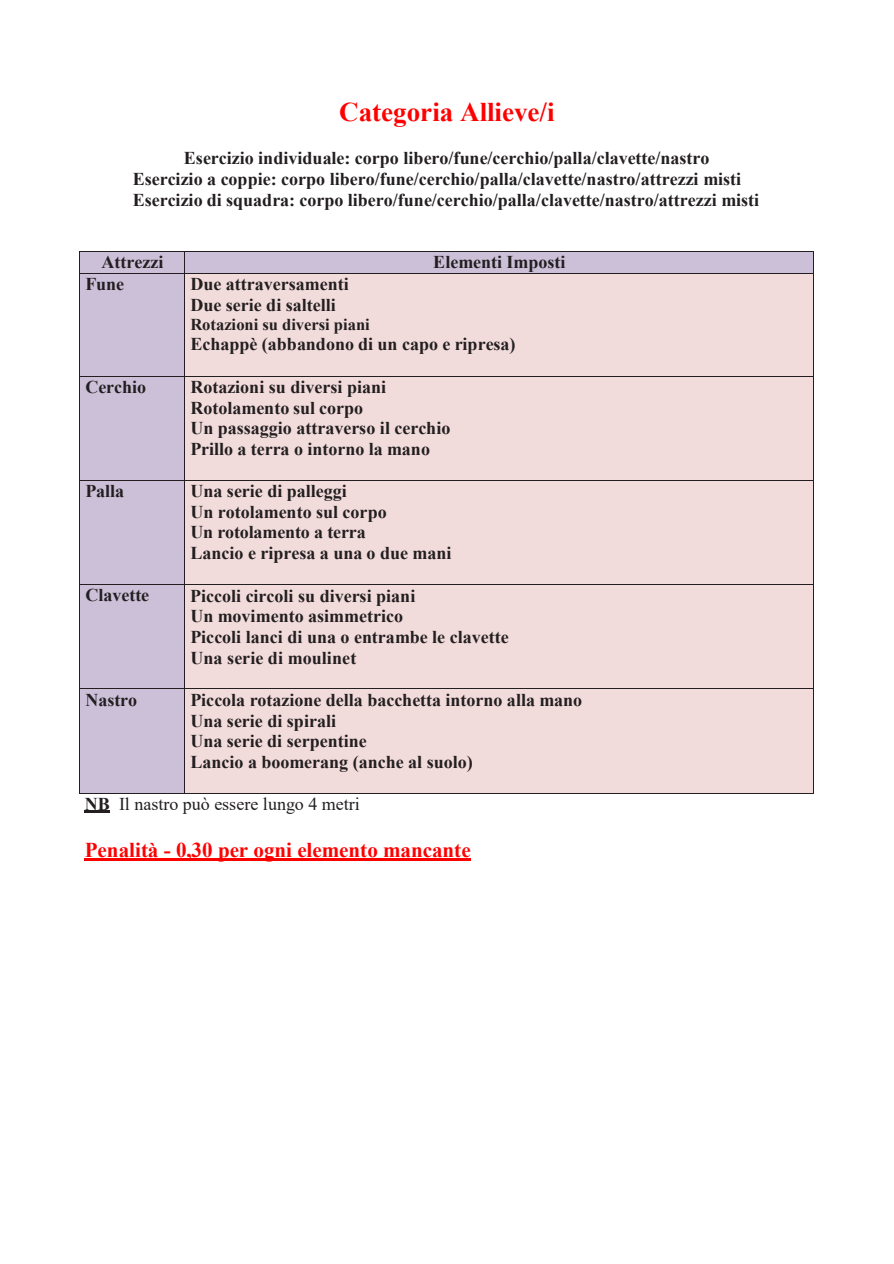
<style>
.page{position:relative;width:894px;height:1264px;background:#fff}
.page>*{position:absolute;margin:0;border:0;box-sizing:border-box;transform-origin:0 0}
.t1{font:700 27px "Times New Roman";color:#f00}
.t2{font:700 21px "Times New Roman";color:#f00}
.t3{font:700 18px/20.7px "Times New Roman";color:#231f20}
.t4{font:18px "Times New Roman";color:#231f20}
.t5{font:700 16.5px "Times New Roman";color:#231f20}
.s1{font-weight:700}
</style>
<div class="page">
<div style="left:80px;top:252px;width:104px;height:21px;background:#ccc0d9"></div>
<div style="left:185px;top:252px;width:628px;height:21px;background:#ccc0d9"></div>
<hr style="left:80px;top:251px;width:104px;height:1px;background:#231f20">
<hr style="left:185px;top:251px;width:628px;height:1px;background:#231f20">
<div style="left:80px;top:273px;width:104px;height:102px;background:#ccc0d9"></div>
<div style="left:185px;top:273px;width:628px;height:21px;background:#f2dbdb"></div>
<div style="left:185px;top:294px;width:628px;height:21px;background:#f2dbdb"></div>
<div style="left:185px;top:315px;width:628px;height:19px;background:#f2dbdb"></div>
<div style="left:185px;top:334px;width:628px;height:20px;background:#f2dbdb"></div>
<div style="left:185px;top:354px;width:628px;height:21px;background:#f2dbdb"></div>
<svg style="left:79px;top:251px;width:1px;height:22px"></svg>
<hr style="left:80px;top:273px;width:104px;height:1px;background:#231f20">
<svg style="left:184px;top:251px;width:1px;height:22px"></svg>
<hr style="left:185px;top:273px;width:628px;height:1px;background:#231f20">
<svg style="left:813px;top:251px;width:1px;height:22px"></svg>
<hr style="left:79px;top:273px;width:1px;height:102px;background:#231f20">
<hr style="left:184px;top:273px;width:1px;height:102px;background:#231f20">
<hr style="left:813px;top:273px;width:1px;height:102px;background:#231f20">
<div style="left:80px;top:376px;width:104px;height:104px;background:#ccc0d9"></div>
<div style="left:185px;top:376px;width:628px;height:21px;background:#f2dbdb"></div>
<div style="left:185px;top:397px;width:628px;height:20px;background:#f2dbdb"></div>
<div style="left:185px;top:417px;width:628px;height:21px;background:#f2dbdb"></div>
<div style="left:185px;top:438px;width:628px;height:21px;background:#f2dbdb"></div>
<div style="left:185px;top:459px;width:628px;height:21px;background:#f2dbdb"></div>
<hr style="left:80px;top:375px;width:104px;height:1px;background:#231f20">
<hr style="left:185px;top:375px;width:628px;height:1px;background:#231f20">
<hr style="left:79px;top:376px;width:1px;height:104px;background:#231f20">
<hr style="left:184px;top:376px;width:1px;height:104px;background:#231f20">
<hr style="left:813px;top:376px;width:1px;height:104px;background:#231f20">
<div style="left:80px;top:480px;width:104px;height:104px;background:#ccc0d9"></div>
<div style="left:185px;top:480px;width:628px;height:21px;background:#f2dbdb"></div>
<div style="left:185px;top:501px;width:628px;height:21px;background:#f2dbdb"></div>
<div style="left:185px;top:522px;width:628px;height:20px;background:#f2dbdb"></div>
<div style="left:185px;top:542px;width:628px;height:21px;background:#f2dbdb"></div>
<div style="left:185px;top:563px;width:628px;height:21px;background:#f2dbdb"></div>
<hr style="left:80px;top:480px;width:104px;height:1px;background:#231f20">
<hr style="left:185px;top:480px;width:628px;height:1px;background:#231f20">
<hr style="left:79px;top:480px;width:1px;height:104px;background:#231f20">
<hr style="left:184px;top:480px;width:1px;height:104px;background:#231f20">
<hr style="left:813px;top:480px;width:1px;height:104px;background:#231f20">
<div style="left:80px;top:585px;width:104px;height:103px;background:#ccc0d9"></div>
<div style="left:185px;top:585px;width:628px;height:103px;background:#f2dbdb"></div>
<hr style="left:80px;top:584px;width:104px;height:1px;background:#231f20">
<hr style="left:185px;top:584px;width:628px;height:1px;background:#231f20">
<hr style="left:79px;top:585px;width:1px;height:103px;background:#231f20">
<hr style="left:184px;top:585px;width:1px;height:103px;background:#231f20">
<hr style="left:813px;top:585px;width:1px;height:103px;background:#231f20">
<div style="left:80px;top:689px;width:104px;height:104px;background:#ccc0d9"></div>
<div style="left:185px;top:689px;width:628px;height:104px;background:#f2dbdb"></div>
<hr style="left:80px;top:688px;width:104px;height:1px;background:#231f20">
<hr style="left:185px;top:688px;width:628px;height:1px;background:#231f20">
<hr style="left:79px;top:689px;width:1px;height:104px;background:#231f20">
<hr style="left:80px;top:793px;width:104px;height:1px;background:#231f20">
<hr style="left:184px;top:689px;width:1px;height:104px;background:#231f20">
<hr style="left:185px;top:793px;width:628px;height:1px;background:#231f20">
<hr style="left:813px;top:689px;width:1px;height:104px;background:#231f20">
<hr style="left:85px;top:810px;width:25px;height:2px;background:#231f20">
<hr style="left:85px;top:857px;width:386px;height:3px;background:#f00">
<h1 class="t1" style="left:339px;top:92px;width:217px">Categoria Allieve/i</h1>
<p class="t3" style="left:133px;top:147px;width:627px;text-indent:51px">Esercizio individuale: corpo libero/fune/cerchio/palla/clavette/nastro<br>Esercizio a coppie: corpo libero/fune/cerchio/palla/clavette/nastro/attrezzi misti<br>Esercizio di squadra: corpo libero/fune/cerchio/palla/clavette/nastro/attrezzi misti</p>
<p class="t3" style="left:102px;top:250px;width:63px">Attrezzi</p>
<p class="t3" style="left:433px;top:250px;width:134px">Elementi Imposti</p>
<p class="t3" style="left:85px;top:273px;width:40px">Fune</p>
<p class="t3" style="left:190px;top:273px;width:160px">Due attraversamenti<br>Due serie di saltelli</p>
<p class="t5" style="left:190px;top:312px;width:181px">Rotazioni su diversi piani</p>
<p class="t3" style="left:190px;top:333px;width:326px">Echappè (abbandono di un capo e ripresa)</p>
<p class="t3" style="left:85px;top:376px;width:62px">Cerchio</p>
<p class="t3" style="left:190px;top:376px;width:261px">Rotazioni su diversi piani<br>Rotolamento sul corpo<br>Un passaggio attraverso il cerchio<br>Prillo a terra o intorno la mano</p>
<p class="t3" style="left:85px;top:480px;width:40px">Palla</p>
<p class="t3" style="left:190px;top:480px;width:262px">Una serie di palleggi<br>Un rotolamento sul corpo<br>Un rotolamento a terra<br>Lancio e ripresa a una o due mani</p>
<p class="t3" style="left:85px;top:584px;width:65px">Clavette</p>
<p class="t3" style="left:190px;top:584px;width:320px">Piccoli circoli su diversi piani<br>Un movimento asimmetrico<br>Piccoli lanci di una o entrambe le clavette<br>Una serie di moulinet</p>
<p class="t3" style="left:85px;top:688px;width:53px">Nastro</p>
<p class="t3" style="left:190px;top:688px;width:393px">Piccola rotazione della bacchetta intorno alla mano Una serie di spirali<br>Una serie di serpentine<br>Lancio a boomerang (anche al suolo)</p>
<p class="t4" style="left:85px;top:791px;width:276px"><span class="s1">NB</span> Il nastro può essere lungo 4 metri</p>
<p class="t2" style="left:85px;top:834px;width:387px">Penalità - 0,30 per ogni elemento mancante</p>
</div>
